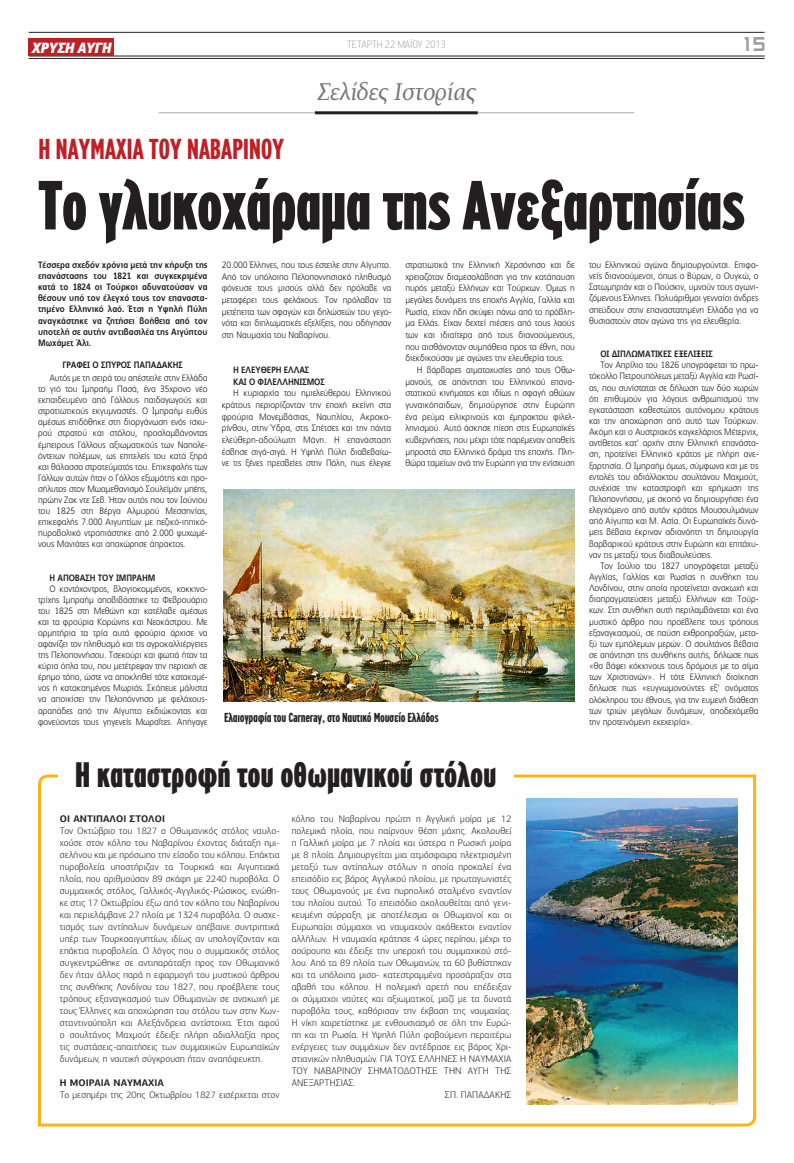
<style>
.page{position:relative;width:794px;height:1163px;background:#fff}
.page>*{position:absolute;margin:0;border:0;box-sizing:border-box;transform-origin:0 0}
.t1{font:900 74.5px "PF Highway Gothic Comp";letter-spacing:-.015em;color:#231f20}
.t2{font:900 38px "PF Highway Gothic Comp";letter-spacing:-.005em;color:#231f20}
.t3{font:700 31px "PF Highway Gothic Comp";letter-spacing:-.015em;color:#c02025}
.t4{font:italic 25px "PF Diplomat";letter-spacing:-.015em;color:#757679}
.t5{font:800 19px "PF Studio";color:#9d9fa2}
.t6{font:700 14px "PF Highway Gothic Comp";letter-spacing:-.02em;color:#231f20}
.t7{font:100 12px "PF Handbook Pro";letter-spacing:-.01em;color:#9d9fa2}
.t8{font:300 9.6px/12px "PF Agora Sans Pro";letter-spacing:.01em;color:#231f20;text-align:justify}
.t9{font:700 9.6px "PF Agora Sans Pro";letter-spacing:.01em;color:#231f20}
.t10{font:300 9.2px/11.1px "PF Index";letter-spacing:-.01em;color:#231f20;text-align:justify}
.t11{font:700 9.2px/11.1px "PF Index";letter-spacing:-.01em;color:#231f20;text-align:justify}
</style>
<div class="page">
<hr style="left:29px;top:32px;width:735px;height:1px;background:#231f20">
<hr style="left:29px;top:56px;width:735px;height:1px;background:#231f20">
<hr style="left:29px;top:58px;width:735px;height:1px;background:#231f20">
<div style="left:29px;top:39px;width:85px;height:17px;background:#c02025"></div>
<hr style="left:158px;top:112px;width:476px;height:1px;background:#a8a9ad">
<hr style="left:315px;top:111px;width:163px;height:3px;background:#231f20">
<img style="left:223px;top:489px;width:351px;height:212px">
<svg style="left:38px;top:774px;width:719px;height:353px"></svg>
<div style="left:58px;top:757px;width:455px;height:40px;background:#fff"></div>
<img style="left:526px;top:798px;width:212px;height:306px">
<p class="t7" style="left:347px;top:37px;width:100px">ΤΕΤΑΡΤΗ 22 ΜΑΪΟΥ 2013</p>
<p class="t5" style="left:742px;top:32px;width:25px">15</p>
<p class="t4" style="left:317px;top:78px;width:159px">Σελίδες Ιστορίας</p>
<p class="t3" style="left:38px;top:134px;width:248px">Η ΝΑΥΜΑΧΙΑ ΤΟΥ ΝΑΒΑΡΙΝΟΥ</p>
<p class="t1" style="left:38px;top:168px;width:709px">Το γλυκοχάραμα της Ανεξαρτησίας</p>
<p class="t11" style="left:38px;top:259px;width:171px">Τέσσερα σχεδόν χρόνια μετά την κήρυξη της επανάστασης του 1821 και συγκεκριμένα κατά το 1824 οι Τούρκοι αδυνατούσαν να θέσουν υπό τον έλεγχό τους τον επαναστα&shy;τημένο Ελληνικό λαό. Έτσι η Υψηλή Πύλη αναγκάστηκε να ζητήσει βοήθεια από τον υποτελή σε αυτήν αντιβασιλέα της Αιγύπτου Μωχάμετ Άλι.</p>
<p class="t11" style="left:63px;top:359px;width:122px">ΓΡΑΦΕΙ Ο ΣΠΥΡΟΣ ΠΑΠΑΔΑΚΗΣ</p>
<p class="t10" style="left:38px;top:372px;width:171px;text-indent:11px">Αυτός με τη σειρά του απέστειλε στην Ελλάδα το γιό του Ιμπραήμ Πασά, ένα 35χρονο νέο εκπαιδευμένο από Γάλλους παιδαγωγούς και στρατιωτικούς εκγυμναστές. Ο Ιμπραήμ ευθύς αμέσως επιδόθηκε στη διοργάνωση ενός ισχυ&shy;ρού στρατού και στόλου, προσλαμβάνοντας έμπειρους Γάλλους αξιωματικούς των Ναπολε&shy;όντειων πολέμων, ως επιτελείς του κατά ξηρά και θάλασσα στρατεύματός του. Επικεφαλής των Γάλλων αυτών ήταν ο Γάλλος εξωμότης και προ&shy;σήλυτος στον Μωαμεθανισμό Σουλεϊμάν μπέης, πρώην Ζακ ντε Σεβ. Ήταν αυτός που τον Ιούνιου του 1825 στη Βέργα Αλμυρού Μεσσηνίας, επικεφαλής 7.000 Αιγυπτίων με πεζικό-ιππικό&shy;πυροβολικό ντροπιάστηκε από 2.000 ψυχωμέ&shy;νους Μανιάτες και αποχώρησε άπρακτος.</p>
<p class="t11" style="left:49px;top:571px;width:108px">Η ΑΠΟΒΑΣΗ ΤΟΥ ΙΜΠΡΑΗΜ</p>
<p class="t10" style="left:38px;top:583px;width:171px;text-indent:11px">Ο κοντόχοντρος, βλογιοκομμένος, κοκκινο&shy;τρίχης Ιμπραήμ αποβιβάστηκε το Φεβρουάριο του 1825 στη Μεθώνη και κατέλαβε αμέσως και τα φρούρια Κορώνης και Νεοκάστρου. Με ορμητήρια τα τρία αυτά φρούρια άρχισε να αφανίζει τον πληθυσμό και τις αγροκαλλιέργειες της Πελοποννήσου. Τσεκούρι και φωτιά ήταν τα κύρια όπλα του, που μετέτρεψαν την περιοχή σε έρημο τόπο, ώστε να αποκληθεί τότε κατακαμέ&shy;νος ή κατακαημένος Μωριάς. Σκόπευε μάλιστα να αποικίσει την Πελοπόννησο με φελάχους&shy;αραπάδες από την Αίγυπτο εκδιώκοντας και φονεύοντας τους γηγενείς Μωραΐτες. Απήγαγε</p>
<p class="t10" style="left:589px;top:259px;width:171px">του Ελληνικού αγώνα δημιουργούνται. Επιφα&shy;νείς διανοούμενοι, όπως ο Βύρων, ο Ουγκώ, ο Σατωμπριάν και ο Πούσκιν, υμνούν τους αγωνι&shy;ζόμενους Έλληνες. Πολυάριθμοι γενναίοι άνδρες σπεύδουν στην επαναστατημένη Ελλάδα για να θυσιαστούν στον αγώνα της για ελευθερία.</p>
<p class="t11" style="left:600px;top:348px;width:114px">ΟΙ ΔΙΠΛΩΜΑΤΙΚΕΣ ΕΞΕΛΙΞΕΙΣ</p>
<p class="t10" style="left:589px;top:359px;width:171px;text-indent:11px">Τον Απρίλιο του 1826 υπογράφεται το πρω&shy;τόκολλο Πετρουπόλεως μεταξύ Αγγλία και Ρωσί&shy;ας, που συνίσταται σε δήλωση των δύο χωρών ότι επιθυμούν για λόγους ανθρωπισμού την εγκατάσταση καθεστώτος αυτόνομου κράτους και την αποχώρηση από αυτό των Τούρκων.<br>Ακόμη και ο Αυστριακός καγκελάριος Μέτερνιχ, αντίθετος κατ’ αρχήν στην Ελληνική επανάστα&shy;ση, προτείνει Ελληνικό κράτος με πλήρη ανε&shy;ξαρτησία. Ο Ιμπραήμ όμως, σύμφωνα και με τις εντολές του αδιάλλακτου σουλτάνου Μαχμούτ, συνέχισε την καταστροφή και ερήμωση της Πελοποννήσου, με σκοπό να δημιουργήσει ένα ελεγχόμενο από αυτόν κράτος Μουσουλμάνων από Αίγυπτο και Μ. Ασία. Οι Ευρωπαϊκές δυνά&shy;μεις βέβαια έκριναν αδιανόητη τη δημιουργία βαρβαρικού κράτους στην Ευρώπη και επιτάχυ&shy;ναν τις μεταξύ τους διαβουλεύσεις.</p>
<p class="t10" style="left:589px;top:560px;width:171px;text-indent:11px">Τον Ιούλιο του 1827 υπογράφεται μεταξύ Αγγλίας, Γαλλίας και Ρωσίας η συνθήκη του Λονδίνου, στην οποία προτείνεται ανακωχή και διαπραγματεύσεις μεταξύ Ελλήνων και Τούρ&shy;κων. Στη συνθήκη αυτή περιλαμβάνεται και ένα μυστικό άρθρο που προέβλεπε τους τρόπους εξαναγκασμού, σε παύση εχθροπραξιών, μετα&shy;ξύ των εμπόλεμων μερών. Ο σουλτάνος βέβαια σε απάντηση της συνθήκης αυτής, δήλωσε πως «θα βάψει κόκκινους τους δρόμους με το αίμα των Χριστιανών». Η τότε Ελληνική διοίκηση δήλωσε πως «ευγνωμονούντες εξ’ ονόματος ολόκληρου του έθνους, για την ευμενή διάθεση των τριών μεγάλων δυνάμεων, αποδεχόμεθα την προτεινόμενη εκεχειρία».</p>
<p class="t10" style="left:405px;top:259px;width:171px;line-height:11.7px">στρατιωτικά την Ελληνική Χερσόνησο και δε χρειαζόταν διαμεσολάβηση για την κατάπαυση πυρός μεταξύ Ελλήνων και Τούρκων. Όμως η μεγάλες δυνάμεις της εποχής Αγγλία, Γαλλία και Ρωσία, είχαν ήδη σκύψει πάνω από το πρόβλη&shy;μα Ελλάς. Είχαν δεχτεί πιέσεις από τους λαούς των και ιδιαίτερα από τους διανοούμενους, που αισθάνονταν συμπάθεια προς τα έθνη, που διεκδικούσαν με αγώνες την ελευθερία τους.</p>
<p class="t10" style="left:405px;top:364px;width:171px;line-height:11.7px;text-indent:11px">Η βάρβαρες αιματοχυσίες από τους Οθω&shy;μανούς, σε απάντηση του Ελληνικού επανα&shy;στατικού κινήματος και ιδίως η σφαγή αθώων γυναικόπαιδων, δημιούργησε στην Ευρώπη ένα ρεύμα ειλικρινούς και έμπρακτου φιλελ&shy;ληνισμού. Αυτό άσκησε πίεση στις Ευρωπαϊκές κυβερνήσεις, που μέχρι τότε παρέμεναν απαθείς μπροστά στο Ελληνικό δράμα της εποχής. Πλη&shy;θώρα ταμείων ανά την Ευρώπη για την ενίσχυση</p>
<p class="t10" style="left:222px;top:259px;width:171px;line-height:11.7px">20.000 Έλληνες, που τους έστειλε στην Αίγυπτο.<br>Από τον υπόλοιπο Πελοποννησιακό πληθυσμό φόνευσε τους μισούς αλλά δεν πρόλαβε να μεταφέρει τους φελάχους. Τον πρόλαβαν τα μετέπειτα των σφαγών και δηλώσεών του γεγο&shy;νότα και διπλωματικές εξελίξεις, που οδήγησαν στη Ναυμαχία του Ναβαρίνου.</p>
<p class="t11" style="left:233px;top:364px;width:78px">Η ΕΛΕΥΘΕΡΗ ΕΛΛΑΣ</p>
<p class="t11" style="left:233px;top:376px;width:93px">ΚΑΙ Ο ΦΙΛΕΛΛΗΝΙΣΜΟΣ</p>
<p class="t10" style="left:222px;top:387px;width:171px;line-height:11.7px;text-indent:11px">Η κυριαρχία του ημιελεύθερου Ελληνικού κράτους περιορίζονταν την εποχή εκείνη στα φρούρια Μονεμβάσιας, Ναυπλίου, Ακροκο&shy;ρίνθου, στην Ύδρα, στις Σπέτσες και την πάντα ελεύθερη-αδούλωτη Μάνη. Η επανάσταση έσβησε σιγά-σιγά. Η Υψηλή Πύλη διαβεβαίω&shy;νε τις ξένες πρεσβείες στην Πόλη, πως έλεγχε</p>
<p class="t6" style="left:224px;top:710px;width:216px">Ελαιογραφία του Carneray, στο Ναυτικό Μουσείο Ελλάδος</p>
<p class="t2" style="left:75px;top:755px;width:423px">Η καταστροφή του οθωμανικού στόλου</p>
<p class="t9" style="left:60px;top:812px;width:107px">ΟΙ ΑΝΤΙΠΑΛΟΙ ΣΤΟΛΟΙ</p>
<p class="t8" style="left:60px;top:824px;width:221px">Τον Οκτώβριο του 1827 ο Οθωμανικός στόλος ναυλο&shy;χούσε στον κόλπο του Ναβαρίνου έχοντας διάταξη ημι&shy;σελήνου και με πρόσωπο την είσοδο του κόλπου. Επάκτια πυροβολεία υποστήριζαν τα Τουρκικά και Αιγυπτιακά πλοία, που αριθμούσαν 89 σκάφη με 2240 πυροβόλα. Ο συμμαχικός στόλος, Γαλλικός-Αγγλικός-Ρώσικος, ενώθη&shy;κε στις 17 Οκτωβρίου έξω από τον κόλπο του Ναβαρίνου και περιελάμβανε 27 πλοία με 1324 πυροβόλα. Ο συσχε&shy;τισμός των αντίπαλων δυνάμεων απέβαινε συντριπτικά υπέρ των Τουρκοαιγυπτίων, ιδίως αν υπολογίζονταν και επάκτια πυροβολεία. Ο λόγος που ο συμμαχικός στόλος συγκεντρώθηκε σε αντιπαράταξη προς τον Οθωμανικό δεν ήταν άλλος παρά η εφαρμογή του μυστικού άρθρου της συνθήκης Λονδίνου του 1827, που προέβλεπε τους τρόπους εξαναγκασμού των Οθωμανών σε ανακωχή με τους Έλληνες και αποχώρηση του στόλου των στην Κων&shy;σταντινούπολη και Αλεξάνδρεια αντίστοιχα. Έτσι αφού ο σουλτάνος Μαχμούτ έδειξε πλήρη αδιαλλαξία προς τις συστάσεις-απαιτήσεις των συμμαχικών Ευρωπαϊκών δυνάμεων, η ναυτική σύγκρουση ήταν αναπόφευκτη.</p>
<p class="t9" style="left:60px;top:1076px;width:105px">Η ΜΟΙΡΑΙΑ ΝΑΥΜΑΧΙΑ</p>
<p class="t8" style="left:60px;top:1088px;width:221px">Το μεσημέρι της 20ης Οκτωβρίου 1827 εισέρχεται στον</p>
<p class="t8" style="left:292px;top:812px;width:221px">κόλπο του Ναβαρίνου πρώτη η Αγγλική μοίρα με 12 πολεμικά πλοία, που παίρνουν θέση μάχης. Ακολουθεί η Γαλλική μοίρα με 7 πλοία και ύστερα η Ρωσική μοίρα με 8 πλοία. Δημιουργείται μια ατμόσφαιρα ηλεκτρισμένη μεταξύ των αντίπαλων στόλων η οποία προκαλεί ένα επεισόδιο εις βάρος Αγγλικού πλοίου, με πρωταγωνιστές τους Οθωμανούς με ένα πυρπολικό σταλμένο εναντίον του πλοίου αυτού. Το επεισόδιο ακολουθείται από γενι&shy;κευμένη σύρραξη, με αποτέλεσμα οι Οθωμανοί και οι Ευρωπαίοι σύμμαχοι να ναυμαχούν ακάθεκτοι εναντίον αλλήλων. Η ναυμαχία κράτησε 4 ώρες περίπου, μέχρι το σούρουπο και έδειξε την υπεροχή του συμμαχικού στό&shy;λου. Από τα 89 πλοία των Οθωμανών, τα 60 βυθίστηκαν και τα υπόλοιπα μισο- κατεστραμμένα προσάραξαν στα αβαθή του κόλπου. Η πολεμική αρετή που επέδειξαν οι σύμμαχοι ναύτες και αξιωματικοί, μαζί με τα δυνατά πυροβόλα τους, καθόρισαν την έκβαση της ναυμαχίας.<br>Η νίκη χαιρετίστηκε με ενθουσιασμό σε όλη την Ευρώ&shy;πη και τη Ρωσία. Η Υψηλή Πύλη φοβούμενη περαιτέρω ενέργειες των συμμάχων δεν αντέδρασε εις βάρος Χρι&shy;στιανικών πληθυσμών. ΓΙΑ ΤΟΥΣ ΕΛΛΗΝΕΣ Η ΝΑΥΜΑΧΙΑ ΤΟΥ ΝΑΒΑΡΙΝΟΥ ΣΗΜΑΤΟΔΟΤΗΣΕ ΤΗΝ ΑΥΓΗ ΤΗΣ ΑΝΕΞΑΡΤΗΣΙΑΣ.</p>
<p class="t8" style="left:445px;top:1088px;width:68px">ΣΠ. ΠΑΠΑΔΑΚΗΣ</p>
</div>
